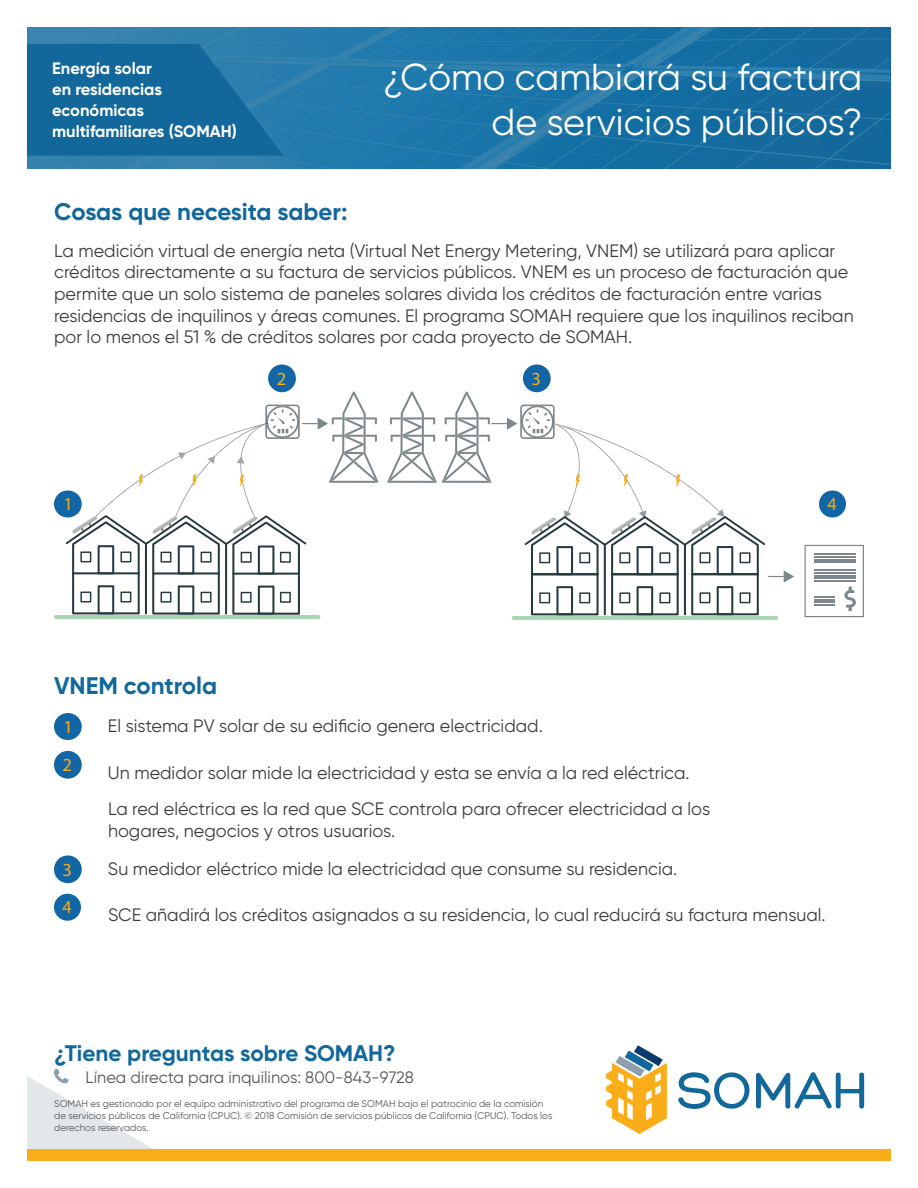
<style>
.page{position:relative;width:918px;height:1188px;background:#fff}
.page>*{position:absolute;margin:0;border:0;box-sizing:border-box;transform-origin:0 0}
.Header_Title{font:37.5px/45px "Gilroy";color:#fff;text-align:right}
.Body{font:700 24px "Gilroy";color:#12679b}
.t1{font:700 22.5px "Gilroy";color:#12679b}
.t2{font:18.6px "Myriad Pro";color:#faad19}
.Body-2{font:18px/21.6px "Gilroy";color:#3e3e3f}
.t3{font:18px "Myriad Pro";color:#faad19}
.Header_SOMAH_name{font:700 16.5px/21px "Gilroy";color:#fff}
.t4{font:16.5px "Gilroy";color:#57585a}
.Footer_Disclaimer{font:9.75px/12px "Gilroy";color:#57585a}
</style>
<div class="page">
<div style="left:54px;top:491px;width:28px;height:27px;background:#1266a6;border-radius:50%"></div>
<div style="left:268px;top:364px;width:28px;height:28px;background:#1266a6;border-radius:50%"></div>
<div style="left:523px;top:364px;width:28px;height:28px;background:#1266a6;border-radius:50%"></div>
<div style="left:819px;top:490px;width:27px;height:28px;background:#1266a6;border-radius:50%"></div>
<div style="left:54px;top:713px;width:28px;height:27px;background:#1266a6;border-radius:50%"></div>
<div style="left:54px;top:751px;width:28px;height:28px;background:#1266a6;border-radius:50%"></div>
<div style="left:54px;top:855px;width:28px;height:28px;background:#1266a6;border-radius:50%"></div>
<div style="left:54px;top:894px;width:27px;height:27px;background:#1266a6;border-radius:50%"></div>
<svg style="left:805px;top:545px;width:59px;height:72px"></svg>
<hr style="left:814px;top:578px;width:41px;height:1px;background:#7d878c">
<hr style="left:814px;top:580px;width:41px;height:1px;background:#7d878c">
<hr style="left:814px;top:573px;width:41px;height:1px;background:#7d878c">
<hr style="left:814px;top:575px;width:41px;height:1px;background:#7d878c">
<hr style="left:814px;top:559px;width:41px;height:1px;background:#7d878c">
<hr style="left:814px;top:561px;width:41px;height:1px;background:#7d878c">
<hr style="left:814px;top:554px;width:41px;height:1px;background:#7d878c">
<hr style="left:814px;top:556px;width:41px;height:1px;background:#7d878c">
<hr style="left:814px;top:570px;width:41px;height:1px;background:#7d878c">
<hr style="left:54px;top:615px;width:266px;height:4px;background:#a8d6b0;border-radius:2px">
<hr style="left:512px;top:616px;width:266px;height:4px;background:#a8d6b0;border-radius:2px">
<svg style="left:66px;top:391px;width:312px;height:224px"></svg>
<svg style="left:387px;top:391px;width:407px;height:224px"></svg>
<svg style="left:678px;top:1072px;width:71px;height:37px"></svg>
<svg style="left:756px;top:1072px;width:108px;height:37px"></svg>
<svg style="left:606px;top:1045px;width:61px;height:89px"></svg>
<div style="left:27px;top:1150px;width:864px;height:11px;background:#faad19"></div>
<svg style="left:27px;top:1069px;width:146px;height:81px"></svg>
<img style="left:27px;top:27px;width:863px;height:142px">
<svg style="left:27px;top:44px;width:257px;height:112px;background:#166b9e"></svg>
<p class="Header_SOMAH_name" style="left:52px;top:58px;width:186px">Energía solar<br>en residencias económicas multifamiliares (SOMAH)</p>
<p class="Header_Title" style="left:383px;top:54px;width:481px">¿Cómo cambiará su factura de servicios públicos?</p>
<p class="Body" style="left:54px;top:197px;width:295px">Cosas que necesita saber:</p>
<p class="Body-2" style="left:54px;top:240px;width:801px">La medición virtual de energía neta (Virtual Net Energy Metering, VNEM) se utilizará para aplicar créditos directamente a su factura de servicios públicos. VNEM es un proceso de facturación que permite que un solo sistema de paneles solares divida los créditos de facturación entre varias residencias de inquilinos y áreas comunes. El programa SOMAH requiere que los inquilinos reciban por lo menos el 51 % de créditos solares por cada proyecto de SOMAH.</p>
<p class="t3" style="left:64px;top:493px;width:11px">1</p>
<p class="t2" style="left:277px;top:367px;width:11px">2</p>
<p class="t2" style="left:532px;top:367px;width:11px">3</p>
<p class="Body" style="left:54px;top:671px;width:165px">VNEM controla</p>
<p class="t3" style="left:64px;top:716px;width:11px">1</p>
<p class="Body-2" style="left:108px;top:715px;width:436px">El sistema PV solar de su edificio genera electricidad.</p>
<p class="t2" style="left:63px;top:753px;width:11px">2</p>
<p class="Body-2" style="left:108px;top:761px;width:583px">Un medidor solar mide la electricidad y esta se envía a la red eléctrica.</p>
<p class="Body-2" style="left:108px;top:798px;width:604px">La red eléctrica es la red que SCE controla para ofrecer electricidad a los hogares, negocios y otros usuarios.</p>
<p class="t3" style="left:827px;top:493px;width:11px">4</p>
<p class="t2" style="left:63px;top:858px;width:11px">3</p>
<p class="Body-2" style="left:108px;top:858px;width:571px">Su medidor eléctrico mide la electricidad que consume su residencia.</p>
<p class="t3" style="left:62px;top:896px;width:11px">4</p>
<p class="Body-2" style="left:108px;top:903px;width:719px">SCE añadirá los créditos asignados a su residencia, lo cual reducirá su factura mensual.</p>
<p class="t1" style="left:54px;top:1039px;width:343px">¿Tiene preguntas sobre SOMAH?</p>
<p class="t4" style="left:86px;top:1067px;width:330px">Línea directa para inquilinos: 800-843-9728</p>
<p class="Footer_Disclaimer" style="left:54px;top:1097px;width:500px">SOMAH es gestionado por el equipo administrativo del programa de SOMAH bajo el patrocinio de la comisión de servicios públicos de California (CPUC). © 2018 Comisión de servicios públicos de California (CPUC). Todos los derechos reservados.</p>
</div>
